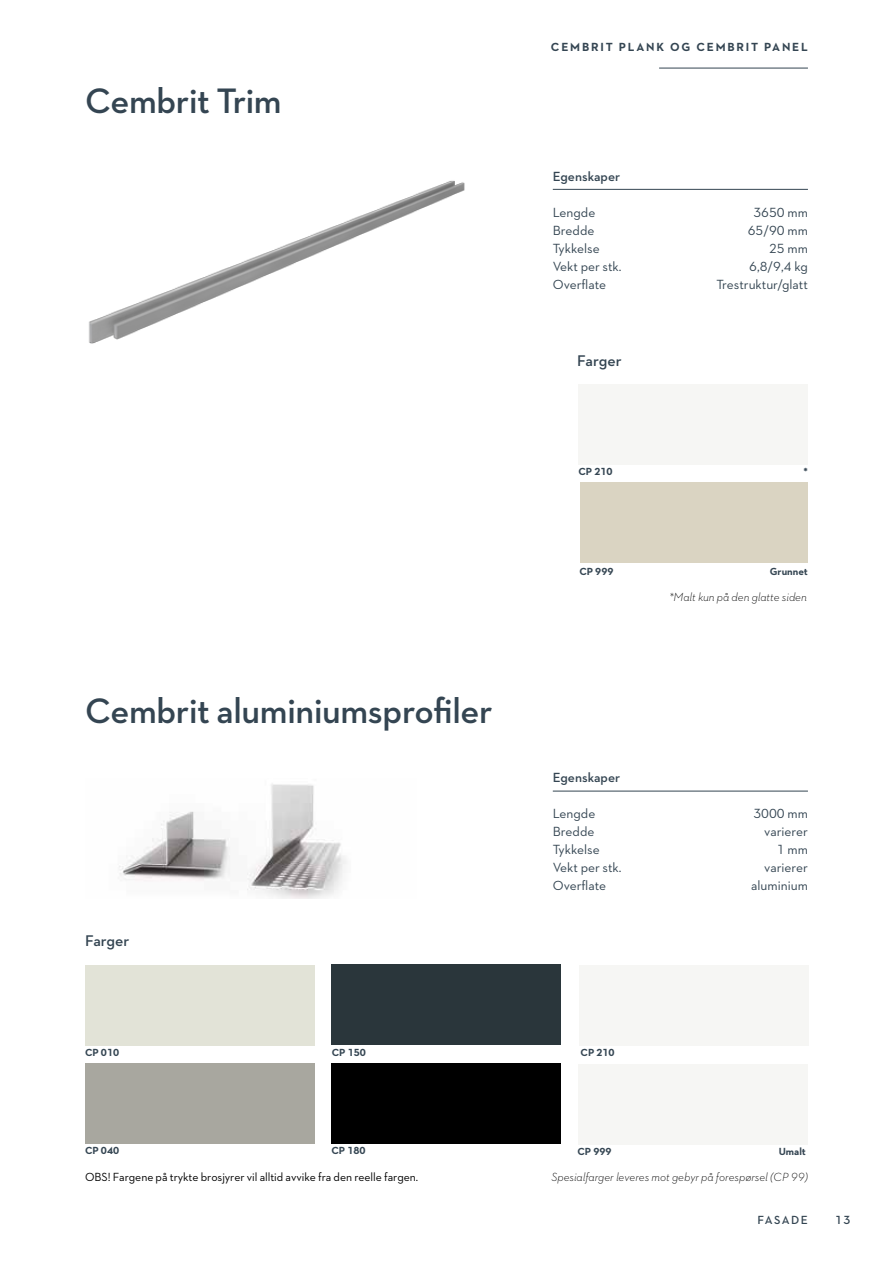
<style>
.page{position:relative;width:893px;height:1263px;background:#fff}
.page>*{position:absolute;margin:0;border:0;box-sizing:border-box;transform-origin:0 0}
.t1{font:600 36px "Neutraface 2 Text";letter-spacing:-.01em;color:#344552}
.t2{font:600 15.75px "Neutraface 2 Text";color:#344552}
.t3{font:13.5px "Neutraface 2 Text";color:#344552}
.t4{font:600 13.5px "Neutraface 2 Text";color:#344552}
.t5{font:italic 300 12px "Neutraface 2 Text";letter-spacing:-.005em;color:#000}
.t6{font:12px "Neutraface 2 Text";letter-spacing:-.005em;color:#000}
.t7{font:700 12px "Neutraface 2 Text";letter-spacing:.15em;color:#344552}
.t8{font:600 12px "Neutraface 2 Text";letter-spacing:.125em;color:#344552}
.t9{font:700 10.5px "Neutraface 2 Text";color:#344552}
</style>
<div class="page">
<hr style="left:553px;top:791px;width:255px;height:1px;background:#344552">
<hr style="left:553px;top:189px;width:255px;height:1px;background:#344552">
<div style="left:578px;top:385px;width:230px;height:80px;background:#f6f6f4"></div>
<div style="left:580px;top:482px;width:228px;height:81px;background:#dad4c2"></div>
<hr style="left:659px;top:68px;width:149px;height:1px;background:#344552">
<img style="left:119px;top:784px;width:228px;height:114px">
<img style="left:89px;top:180px;width:376px;height:164px">
<div style="left:579px;top:965px;width:229px;height:81px;background:#f6f6f4"></div>
<div style="left:331px;top:1063px;width:230px;height:81px;background:#000"></div>
<div style="left:85px;top:965px;width:230px;height:81px;background:#e2e3d7"></div>
<div style="left:332px;top:964px;width:229px;height:81px;background:#2a363b"></div>
<div style="left:578px;top:1064px;width:230px;height:81px;background:#f6f6f4"></div>
<div style="left:85px;top:1063px;width:230px;height:81px;background:#a8a79f"></div>
<h1 class="t1" style="left:85px;top:78px;width:198px">Cembrit Trim</h1>
<h1 class="t1" style="left:85px;top:688px;width:409px">Cembrit aluminiumsprofiler</h1>
<p class="t2" style="left:85px;top:931px;width:46px">Farger</p>
<p class="t7" style="left:551px;top:39px;width:258px">CEMBRIT PLANK OG CEMBRIT PANEL</p>
<p class="t4" style="left:553px;top:167px;width:69px">Egenskaper</p>
<p class="t3" style="left:553px;top:204px;width:44px">Lengde</p>
<p class="t3" style="left:753px;top:204px;width:56px">3650 mm</p>
<p class="t3" style="left:553px;top:222px;width:43px">Bredde</p>
<p class="t3" style="left:748px;top:222px;width:62px">65/90 mm</p>
<p class="t3" style="left:553px;top:240px;width:48px">Tykkelse</p>
<p class="t3" style="left:769px;top:240px;width:40px">25 mm</p>
<p class="t3" style="left:553px;top:258px;width:70px">Vekt per stk.</p>
<p class="t3" style="left:749px;top:258px;width:60px">6,8/9,4 kg</p>
<p class="t3" style="left:553px;top:276px;width:55px">Overflate</p>
<p class="t3" style="left:716px;top:276px;width:93px">Trestruktur/glatt</p>
<p class="t2" style="left:577px;top:350px;width:46px">Farger</p>
<p class="t9" style="left:578px;top:465px;width:36px">CP 210</p>
<p class="t9" style="left:803px;top:465px;width:6px">*</p>
<p class="t9" style="left:579px;top:564px;width:36px">CP 999</p>
<p class="t9" style="left:770px;top:564px;width:40px">Grunnet</p>
<p class="t5" style="left:669px;top:589px;width:139px">*Malt kun på den glatte siden</p>
<p class="t4" style="left:553px;top:769px;width:69px">Egenskaper</p>
<p class="t3" style="left:553px;top:805px;width:44px">Lengde</p>
<p class="t3" style="left:753px;top:805px;width:56px">3000 mm</p>
<p class="t3" style="left:553px;top:823px;width:43px">Bredde</p>
<p class="t3" style="left:764px;top:823px;width:45px">varierer</p>
<p class="t3" style="left:553px;top:841px;width:48px">Tykkelse</p>
<p class="t3" style="left:777px;top:841px;width:32px">1 mm</p>
<p class="t3" style="left:553px;top:859px;width:70px">Vekt per stk.</p>
<p class="t3" style="left:764px;top:859px;width:45px">varierer</p>
<p class="t3" style="left:553px;top:877px;width:55px">Overflate</p>
<p class="t3" style="left:751px;top:877px;width:58px">aluminium</p>
<p class="t9" style="left:85px;top:1046px;width:36px">CP 010</p>
<p class="t9" style="left:85px;top:1143px;width:36px">CP 040</p>
<p class="t9" style="left:332px;top:1046px;width:36px">CP 150</p>
<p class="t9" style="left:581px;top:1045px;width:36px">CP 210</p>
<p class="t9" style="left:331px;top:1144px;width:36px">CP 180</p>
<p class="t9" style="left:577px;top:1145px;width:36px">CP 999</p>
<p class="t9" style="left:779px;top:1145px;width:29px">Umalt</p>
<p class="t6" style="left:85px;top:1170px;width:335px">OBS! Fargene på trykte brosjyrer vil alltid avvike fra den reelle fargen.</p>
<p class="t5" style="left:551px;top:1170px;width:258px">Spesialfarger leveres mot gebyr på forespørsel (CP 99)</p>
<p class="t8" style="left:757px;top:1213px;width:52px">FASADE</p>
<p class="t8" style="left:835px;top:1213px;width:17px">13</p>
</div>
